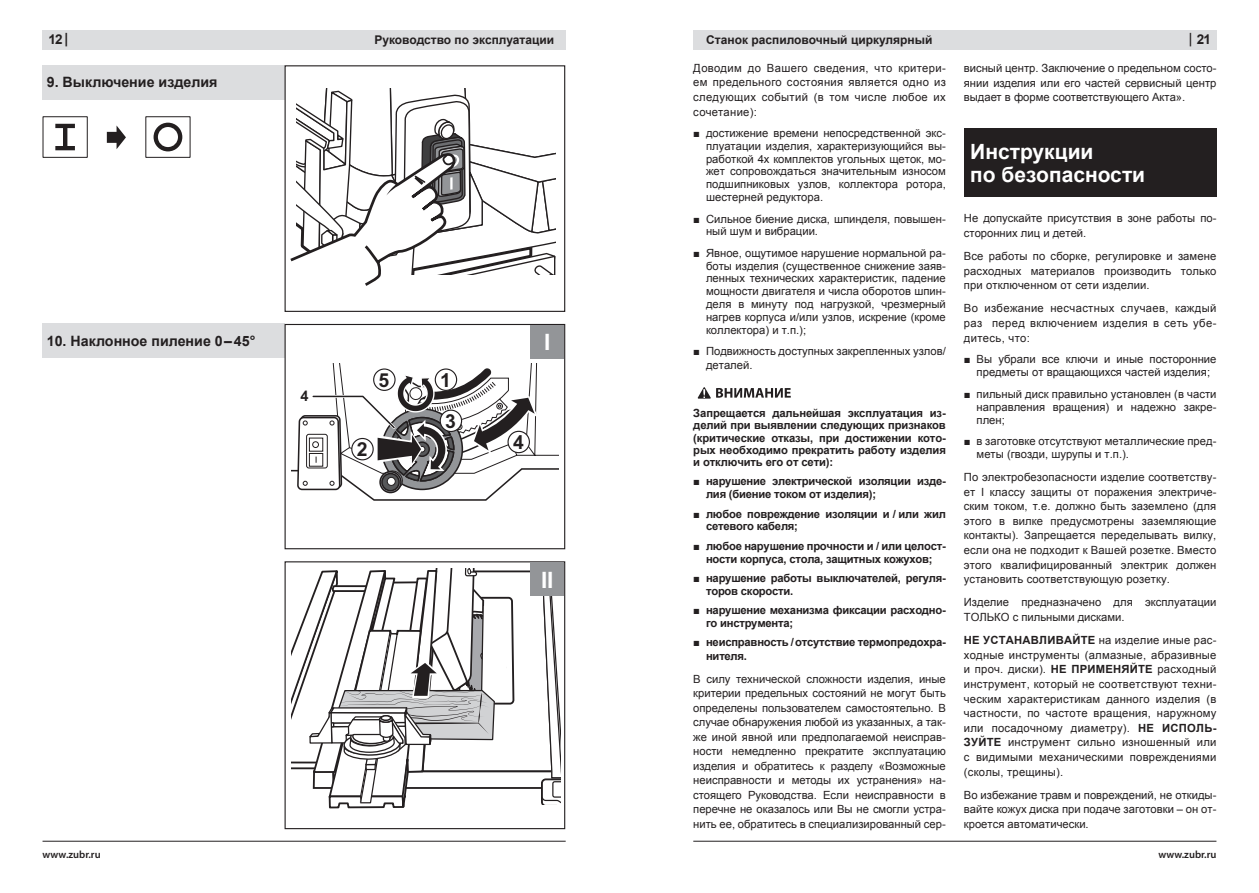
<style>
.page{position:relative;width:1259px;height:893px;background:#fff}
.page>*{position:absolute;margin:0;border:0;box-sizing:border-box;transform-origin:0 0}
.t1{font:700 22.5px "Arial";color:#fff}
.t2{font:700 21px/22.5px "Arial";color:#fff}
.t3{font:700 19.35px "Arial";color:#231f20}
.t4{font:700 14.55px "Arial";color:#231f20}
.t5{font:700 14.25px "Arial";color:#231f20}
.t6{font:700 13.5px "Arial";color:#231f20}
.t7{font:700 12px "Arial";color:#231f20}
.t8{font:11.25px/14.5px "Arial";color:#231f20;text-align:justify}
.t9{font:700 11.25px/12.9px "Arial";letter-spacing:-.02em;color:#231f20}
.t10{font:600 10.5px "Myriad Pro";color:#231f20}
.s1{font-family:"Myriad Pro"}
.s2{font-family:"Myriad Pro";font-weight:600}
.s3{font-family:"Times New Roman"}
.s4{font-family:"Times New Roman";font-weight:400}
.s5{font-weight:700}
</style>
<div class="page">
<div style="left:43px;top:30px;width:523px;height:20px;background:#dcdddf"></div>
<hr style="left:43px;top:841px;width:523px;height:1px;background:#231f20">
<div style="left:43px;top:65px;width:242px;height:34px;background:#dcdddf"></div>
<svg style="left:107px;top:125px;width:19px;height:24px"></svg>
<div style="left:145px;top:116px;width:46px;height:42px;border:1px solid #231f20"></div>
<svg style="left:154px;top:123px;width:28px;height:28px"></svg>
<svg style="left:55px;top:124px;width:20px;height:26px"></svg>
<div style="left:43px;top:116px;width:45px;height:42px;border:1px solid #231f20"></div>
<svg style="left:290px;top:88px;width:265px;height:198px"></svg>
<div style="left:284px;top:65px;width:281px;height:247px;border:1px solid #231f20"></div>
<div style="left:43px;top:324px;width:242px;height:34px;background:#dcdddf"></div>
<svg style="left:291px;top:363px;width:268px;height:138px"></svg>
<div style="left:284px;top:324px;width:281px;height:225px;border:1px solid #231f20"></div>
<svg style="left:291px;top:568px;width:270px;height:241px"></svg>
<div style="left:284px;top:561px;width:281px;height:268px;border:1px solid #231f20"></div>
<div style="left:530px;top:325px;width:34px;height:34px;background:#939598"></div>
<div style="left:530px;top:562px;width:34px;height:34px;background:#939598"></div>
<div style="left:693px;top:30px;width:523px;height:20px;background:#dcdddf"></div>
<hr style="left:693px;top:841px;width:523px;height:1px;background:#231f20">
<svg style="left:697px;top:387px;width:94px;height:12px"></svg>
<div style="left:964px;top:129px;width:252px;height:68px;background:#231f20"></div>
<p class="t6" style="left:48px;top:30px;width:21px">12 <span class="s1">|</span></p>
<p class="t5" style="left:47px;top:73px;width:172px">9. Выключение изделия</p>
<p class="t7" style="left:374px;top:32px;width:181px">Руководство по эксплуатации</p>
<p class="t5" style="left:47px;top:332px;width:210px">10. Наклонное пиление 0–45°</p>
<p class="t4" style="left:300px;top:387px;width:10px">4</p>
<h3 class="t3" style="left:357px;top:438px;width:12px">2</h3>
<h3 class="t3" style="left:379px;top:368px;width:12px">5</h3>
<h3 class="t3" style="left:440px;top:368px;width:12px">1</h3>
<h3 class="t3" style="left:445px;top:410px;width:12px">3</h3>
<h1 class="t1" style="left:544px;top:327px;width:8px">I</h1>
<h3 class="t3" style="left:513px;top:431px;width:12px">4</h3>
<h1 class="t1" style="left:541px;top:565px;width:14px">II</h1>
<p class="t7" style="left:706px;top:32px;width:228px">Станок распиловочный циркулярный</p>
<p class="t6" style="left:1189px;top:31px;width:24px"><span class="s2">|</span> 21</p>
<p class="t8" style="left:693px;top:61px;width:254px">Доводим до Вашего сведения, что критери&shy;ем предельного состояния является одно из следующих событий (в том числе любое их сочетание):</p>
<p class="t8" style="left:706px;top:127px;width:241px;line-height:12.9px;text-indent:-13px"><span class="s3">■</span> достижение времени непосредственной экс&shy;плуатации изделия, характеризующийся вы&shy;работкой 4х комплектов угольных щеток, мо&shy;жет сопровождаться значительным износом подшипниковых узлов, коллектора ротора, шестерней редуктора.</p>
<p class="t8" style="left:706px;top:212px;width:241px;line-height:12.9px;text-indent:-13px"><span class="s3">■</span> Сильное биение диска, шпинделя, повышен&shy;ный шум и вибрации.</p>
<p class="t8" style="left:706px;top:246px;width:241px;line-height:12.9px;text-indent:-13px"><span class="s3">■</span> Явное, ощутимое нарушение нормальной ра&shy;боты изделия (существенное снижение заяв&shy;ленных технических характеристик, падение мощности двигателя и числа оборотов шпин&shy;деля в минуту под нагрузкой, чрезмерный нагрев корпуса и/или узлов, искрение (кроме коллектора) и т.п.);</p>
<p class="t8" style="left:706px;top:345px;width:241px;line-height:13.8px;text-indent:-13px"><span class="s3">■</span> Подвижность доступных закрепленных узлов/ деталей.</p>
<p class="t9" style="left:693px;top:407px;width:254px;line-height:12.3px;text-align:justify">Запрещается дальнейшая эксплуатация из&shy;делий при выявлении следующих признаков (критические отказы, при достижении кото&shy;рых необходимо прекратить работу изделия и отключить его от сети):</p>
<p class="t9" style="left:706px;top:475px;width:241px;text-indent:-13px"><span class="s4">■</span> нарушение электрической изоляции изде&shy;лия (биение током от изделия);</p>
<p class="t9" style="left:706px;top:507px;width:241px;text-indent:-13px"><span class="s4">■</span> любое повреждение изоляции и / или жил сетевого кабеля;</p>
<p class="t9" style="left:693px;top:540px;width:254px;text-align:center"><span class="s4">■</span> любое нарушение прочности и / или целост&shy;ности корпуса, стола, защитных кожухов;</p>
<p class="t9" style="left:706px;top:572px;width:241px;text-indent:-13px"><span class="s4">■</span> нарушение работы выключателей, регуля&shy;торов скорости.</p>
<p class="t9" style="left:706px;top:604px;width:241px;text-indent:-13px"><span class="s4">■</span> нарушение механизма фиксации расходно&shy;го инструмента;</p>
<p class="t9" style="left:706px;top:635px;width:241px;line-height:13.8px;text-indent:-13px"><span class="s4">■</span> неисправность /отсутствие термопредохра&shy;нителя.</p>
<p class="t8" style="left:693px;top:672px;width:254px">В силу технической сложности изделия, иные критерии предельных состояний не могут быть определены пользователем самостоятельно. В случае обнаружения любой из указанных, а так&shy;же иной явной или предполагаемой неисправ&shy;ности немедленно прекратите эксплуатацию изделия и обратитесь к разделу «Возможные неисправности и методы их устранения» на&shy;стоящего Руководства. Если неисправности в перечне не оказалось или Вы не смогли устра&shy;нить ее, обратитесь в специализированный сер-</p>
<p class="t8" style="left:964px;top:61px;width:254px">висный центр. Заключение о предельном состо&shy;янии изделия или его частей сервисный центр выдает в форме соответствующего Акта».</p>
<h2 class="t2" style="left:970px;top:141px;width:176px">Инструкции<br>по безопасности</h2>
<p class="t8" style="left:964px;top:211px;width:254px">Не допускайте присутствия в зоне работы по&shy;сторонних лиц и детей.</p>
<p class="t8" style="left:964px;top:249px;width:254px">Все работы по сборке, регулировке и замене расходных материалов производить только при отключенном от сети изделии.</p>
<p class="t8" style="left:964px;top:301px;width:254px">Во избежание несчастных случаев, каждый раз перед включением изделия в сеть убе&shy;дитесь, что:</p>
<p class="t8" style="left:964px;top:353px;width:254px;line-height:12.9px;text-align:center"><span class="s3">■</span> Вы убрали все ключи и иные посторонние предметы от вращающихся частей изделия;</p>
<p class="t8" style="left:976px;top:387px;width:241px;line-height:12.9px;text-indent:-13px"><span class="s3">■</span> пильный диск правильно установлен (в части направления вращения) и надежно закре&shy;плен;</p>
<p class="t8" style="left:976px;top:435px;width:241px;line-height:12.9px;text-indent:-13px"><span class="s3">■</span> в заготовке отсутствуют металлические пред&shy;меты (гвозди, шурупы и т.п.).</p>
<p class="t8" style="left:964px;top:470px;width:254px">По электробезопасности изделие соответству&shy;ет I классу защиты от поражения электриче&shy;ским током, т.е. должно быть заземлено (для этого в вилке предусмотрены заземляющие контакты). Запрещается переделывать вилку, если она не подходит к Вашей розетке. Вместо этого квалифицированный электрик должен установить соответствующую розетку.</p>
<p class="t8" style="left:964px;top:595px;width:254px">Изделие предназначено для эксплуатации<br>ТОЛЬКО с пильными дисками.</p>
<p class="t8" style="left:964px;top:633px;width:254px"><span class="s5">НЕ УСТАНАВЛИВАЙТЕ</span> на изделие иные рас&shy;ходные инструменты (алмазные, абразивные и проч. диски). <span class="s5">НЕ ПРИМЕНЯЙТЕ</span> расходный инструмент, который не соответствуют техни&shy;ческим характеристикам данного изделия (в частности, по частоте вращения, наружному или посадочному диаметру). <span class="s5">НЕ ИСПОЛЬ-ЗУЙТЕ</span> инструмент сильно изношенный или с видимыми механическими повреждениями (сколы, трещины).</p>
<p class="t8" style="left:964px;top:787px;width:254px">Во избежание травм и повреждений, не откиды&shy;вайте кожух диска при подаче заготовки – он от&shy;кроется автоматически.</p>
<p class="t10" style="left:43px;top:847px;width:60px">www.zubr.ru</p>
<p class="t10" style="left:1158px;top:847px;width:60px">www.zubr.ru</p>
</div>
